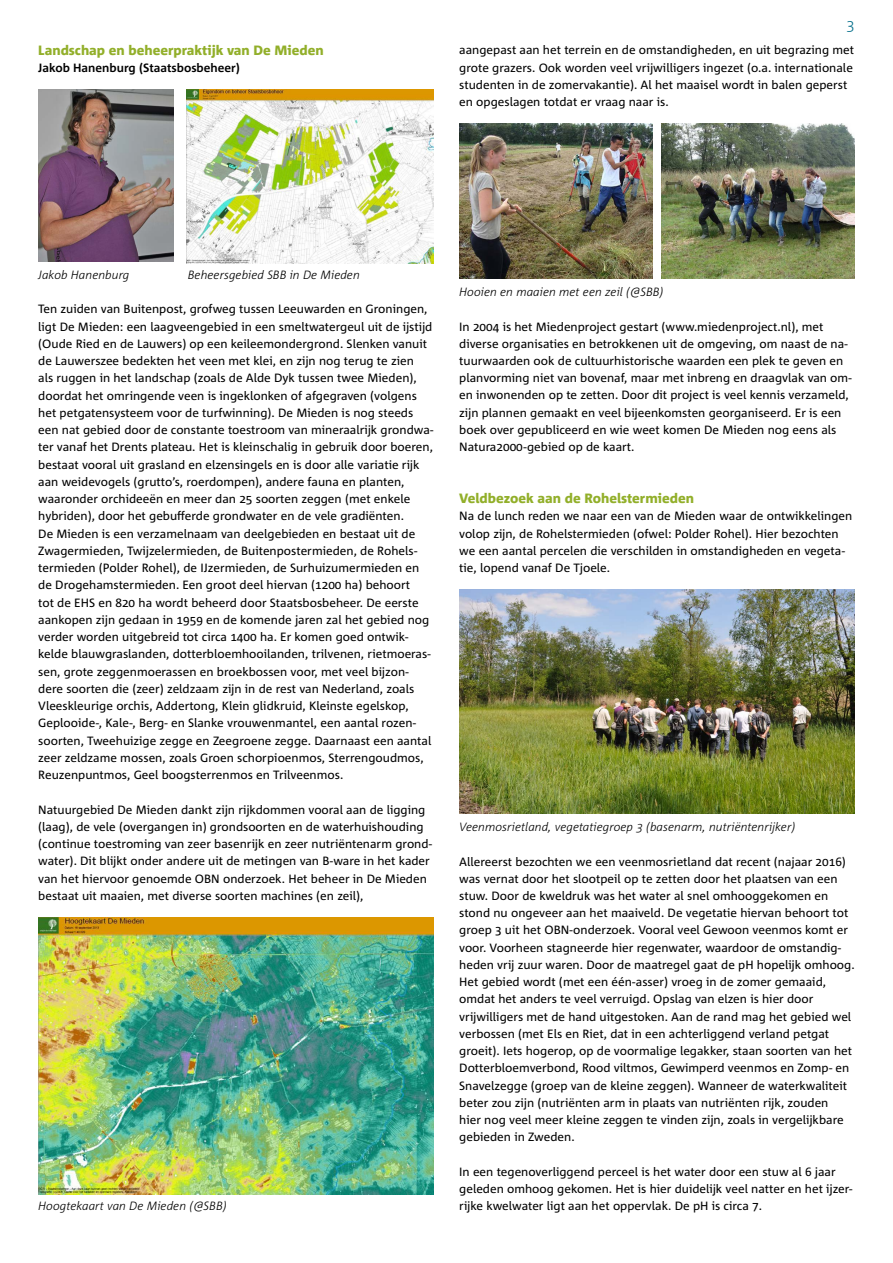
<style>
.page{position:relative;width:893px;height:1263px;background:#fff}
.page>*{position:absolute;margin:0;border:0;box-sizing:border-box;transform-origin:0 0}
.t1{font:300 15px "Corpid C1";color:#006d89}
.t2{font:800 13.5px "Corpid C1";color:#92af2a}
.t3{font:12px/17.2px "Corpid C1";color:#000}
.t4{font:italic 300 12px "Corpid C1";color:#000}
.t5{font:700 12px "Corpid C1";color:#000}
</style>
<div class="page">
<img style="left:38px;top:917px;width:396px;height:277px">
<img style="left:38px;top:89px;width:135px;height:173px">
<img style="left:186px;top:89px;width:248px;height:175px">
<img style="left:459px;top:124px;width:194px;height:155px">
<img style="left:661px;top:124px;width:194px;height:155px">
<img style="left:459px;top:589px;width:396px;height:225px">
<p class="t2" style="left:38px;top:41px;width:287px">Landschap en beheerpraktijk van De Mieden</p>
<p class="t5" style="left:38px;top:60px;width:203px">Jakob Hanenburg (Staatsbosbeheer)</p>
<p class="t1" style="left:846px;top:15px;width:10px">3</p>
<p class="t3" style="left:459px;top:41px;width:396px">aangepast aan het terrein en de omstandigheden, en uit begrazing met grote grazers. Ook worden veel vrijwilligers ingezet (o.a. internationale studenten in de zomervakantie). Al het maaisel wordt in balen geperst en opgeslagen totdat er vraag naar is.</p>
<p class="t4" style="left:38px;top:267px;width:93px">Jakob Hanenburg</p>
<p class="t4" style="left:188px;top:267px;width:174px">Beheersgebied SBB in De Mieden</p>
<p class="t3" style="left:38px;top:300px;width:397px">Ten zuiden van Buitenpost, grofweg tussen Leeuwarden en Groningen, ligt De Mieden: een laagveengebied in een smeltwatergeul uit de ijstijd (Oude Ried en de Lauwers) op een keileemondergrond. Slenken vanuit de Lauwerszee bedekten het veen met klei, en zijn nog terug te zien<br>als ruggen in het landschap (zoals de Alde Dyk tussen twee Mieden), doordat het omringende veen is ingeklonken of afgegraven (volgens het petgatensysteem voor de turfwinning). De Mieden is nog steeds een nat gebied door de constante toestroom van mineraalrijk grondwa&shy;ter vanaf het Drents plateau. Het is kleinschalig in gebruik door boeren, bestaat vooral uit grasland en elzensingels en is door alle variatie rijk aan weidevogels (grutto’s, roerdompen), andere fauna en planten, waaronder orchideeën en meer dan 25 soorten zeggen (met enkele hybriden), door het gebufferde grondwater en de vele gradiënten.<br>De Mieden is een verzamelnaam van deelgebieden en bestaat uit de Zwagermieden, Twijzelermieden, de Buitenpostermieden, de Rohels&shy;termieden (Polder Rohel), de IJzermieden, de Surhuizumermieden en de Drogehamstermieden. Een groot deel hiervan (1200 ha) behoort<br>tot de EHS en 820 ha wordt beheerd door Staatsbosbeheer. De eerste aankopen zijn gedaan in 1959 en de komende jaren zal het gebied nog verder worden uitgebreid tot circa 1400 ha. Er komen goed ontwik&shy;kelde blauwgraslanden, dotterbloemhooilanden, trilvenen, rietmoeras&shy;sen, grote zeggenmoerassen en broekbossen voor, met veel bijzon&shy;dere soorten die (zeer) zeldzaam zijn in de rest van Nederland, zoals Vleeskleurige orchis, Addertong, Klein glidkruid, Kleinste egelskop, Geplooide-, Kale-, Berg- en Slanke vrouwenmantel, een aantal rozen&shy;soorten, Tweehuizige zegge en Zeegroene zegge. Daarnaast een aantal zeer zeldzame mossen, zoals Groen schorpioenmos, Sterrengoudmos, Reuzenpuntmos, Geel boogsterrenmos en Trilveenmos.</p>
<p class="t3" style="left:38px;top:800px;width:395px">Natuurgebied De Mieden dankt zijn rijkdommen vooral aan de ligging (laag), de vele (overgangen in) grondsoorten en de waterhuishouding (continue toestroming van zeer basenrijk en zeer nutriëntenarm grond&shy;water). Dit blijkt onder andere uit de metingen van B-ware in het kader van het hiervoor genoemde OBN onderzoek. Het beheer in De Mieden bestaat uit maaien, met diverse soorten machines (en zeil),</p>
<p class="t4" style="left:38px;top:1198px;width:190px">Hoogtekaart van De Mieden (@SBB)</p>
<p class="t4" style="left:459px;top:284px;width:206px">Hooien en maaien met een zeil (@SBB)</p>
<p class="t3" style="left:459px;top:317px;width:394px">In 2004 is het Miedenproject gestart (www.miedenproject.nl), met diverse organisaties en betrokkenen uit de omgeving, om naast de na&shy;tuurwaarden ook de cultuurhistorische waarden een plek te geven en planvorming niet van bovenaf, maar met inbreng en draagvlak van om&shy;en inwonenden op te zetten. Door dit project is veel kennis verzameld, zijn plannen gemaakt en veel bijeenkomsten georganiseerd. Er is een boek over gepubliceerd en wie weet komen De Mieden nog eens als Natura2000-gebied op de kaart.</p>
<p class="t2" style="left:459px;top:490px;width:236px">Veldbezoek aan de Rohelstermieden</p>
<p class="t3" style="left:459px;top:507px;width:395px">Na de lunch reden we naar een van de Mieden waar de ontwikkelingen volop zijn, de Rohelstermieden (ofwel: Polder Rohel). Hier bezochten we een aantal percelen die verschilden in omstandigheden en vegeta&shy;tie, lopend vanaf De Tjoele.</p>
<p class="t4" style="left:459px;top:819px;width:338px">Veenmosrietland, vegetatiegroep 3 (basenarm, nutriëntenrijker)</p>
<p class="t3" style="left:459px;top:852px;width:397px">Allereerst bezochten we een veenmosrietland dat recent (najaar 2016) was vernat door het slootpeil op te zetten door het plaatsen van een stuw. Door de kweldruk was het water al snel omhooggekomen en stond nu ongeveer aan het maaiveld. De vegetatie hiervan behoort tot groep 3 uit het OBN-onderzoek. Vooral veel Gewoon veenmos komt er voor. Voorheen stagneerde hier regenwater, waardoor de omstandig&shy;heden vrij zuur waren. Door de maatregel gaat de pH hopelijk omhoog.<br>Het gebied wordt (met een één-asser) vroeg in de zomer gemaaid, omdat het anders te veel verruigd. Opslag van elzen is hier door vrijwilligers met de hand uitgestoken. Aan de rand mag het gebied wel verbossen (met Els en Riet, dat in een achterliggend verland petgat groeit). Iets hogerop, op de voormalige legakker, staan soorten van het Dotterbloemverbond, Rood viltmos, Gewimperd veenmos en Zomp- en Snavelzegge (groep van de kleine zeggen). Wanneer de waterkwaliteit beter zou zijn (nutriënten arm in plaats van nutriënten rijk, zouden<br>hier nog veel meer kleine zeggen te vinden zijn, zoals in vergelijkbare gebieden in Zweden.</p>
<p class="t3" style="left:459px;top:1163px;width:395px">In een tegenoverliggend perceel is het water door een stuw al 6 jaar geleden omhoog gekomen. Het is hier duidelijk veel natter en het ijzer&shy;rijke kwelwater ligt aan het oppervlak. De pH is circa 7.</p>
</div>
